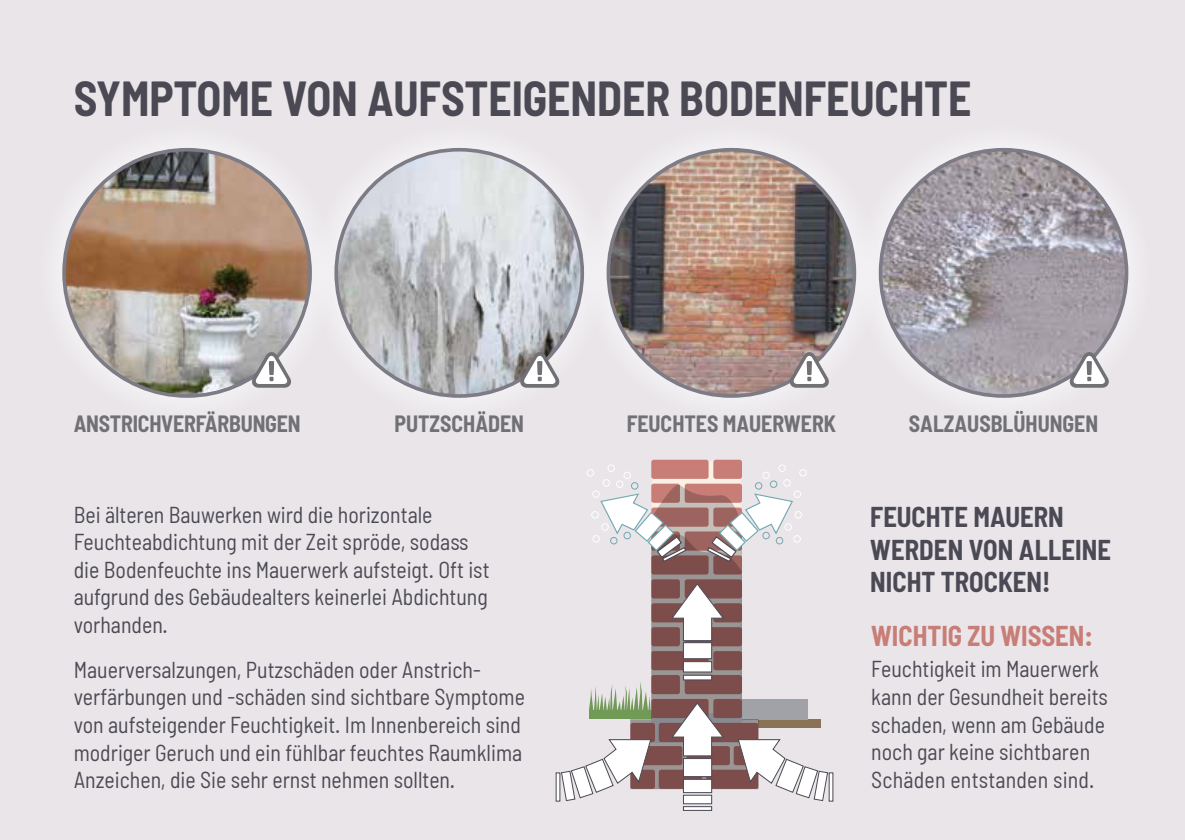
<style>
.page{position:relative;width:1185px;height:840px;background:#fff}
.page>*{position:absolute;margin:0;border:0;box-sizing:border-box;transform-origin:0 0}
.t1{font:700 semi-condensed 48px "Barlow";color:#4b4a54;scale:.95 1}
.t2{font:700 semi-condensed 28px/32px "Barlow";color:#4b4a54;scale:.95 1}
.t3{font:700 semi-condensed 28px "Barlow";color:#c87e76;scale:.95 1}
.t4{font:semi-condensed 23px/27.6px "Barlow";color:#4b4a54;scale:.95 1}
.t5{font:700 semi-condensed 23px "Barlow";color:#717175;scale:.95 1}
</style>
<div class="page">
<div style="left:0;top:0;width:1185px;height:839px;background:#e9e5e9"></div>
<svg style="left:311px;top:125px;width:296px;height:295px"></svg>
<img style="left:336px;top:150px;width:246px;height:246px;border-radius:123px">
<svg style="left:520px;top:352px;width:40px;height:35px"></svg>
<svg style="left:39px;top:125px;width:296px;height:295px"></svg>
<img style="left:64px;top:150px;width:246px;height:246px;border-radius:123px">
<svg style="left:252px;top:352px;width:39px;height:35px"></svg>
<svg style="left:856px;top:125px;width:295px;height:295px"></svg>
<img style="left:880px;top:150px;width:246px;height:246px;border-radius:123px">
<svg style="left:1069px;top:352px;width:40px;height:35px"></svg>
<svg style="left:583px;top:125px;width:296px;height:295px"></svg>
<img style="left:608px;top:150px;width:246px;height:246px;border-radius:123px">
<svg style="left:789px;top:352px;width:40px;height:35px"></svg>
<div style="left:651px;top:459px;width:58px;height:19px;background:#c87e76;border-radius:2px"></div>
<div style="left:713px;top:459px;width:29px;height:19px;background:#c87e76;border-radius:2px"></div>
<div style="left:683px;top:794px;width:29px;height:9px;background:#fff"></div>
<svg style="left:683px;top:806px;width:29px;height:4px"></svg>
<div style="left:762px;top:471px;width:8px;height:8px;border:1px solid #fff;border-radius:50%"></div>
<div style="left:778px;top:464px;width:8px;height:7px;border:1px solid #fff;border-radius:50%"></div>
<div style="left:799px;top:469px;width:8px;height:7px;border:1px solid #fff;border-radius:50%"></div>
<div style="left:623px;top:471px;width:8px;height:8px;border:1px solid #fff;border-radius:50%"></div>
<div style="left:607px;top:464px;width:8px;height:7px;border:1px solid #fff;border-radius:50%"></div>
<div style="left:587px;top:469px;width:7px;height:7px;border:1px solid #fff;border-radius:50%"></div>
<svg style="left:556px;top:772px;width:4px;height:29px"></svg>
<svg style="left:829px;top:772px;width:4px;height:29px"></svg>
<svg style="left:560px;top:479px;width:269px;height:322px"></svg>
<h1 class="t1" style="left:74px;top:69px;width:947px">SYMPTOME VON AUFSTEIGENDER BODENFEUCHTE</h1>
<p class="t5" style="left:74px;top:409px;width:240px">ANSTRICHVERFÄRBUNGEN</p>
<p class="t5" style="left:394px;top:409px;width:138px">PUTZSCHÄDEN</p>
<p class="t5" style="left:627px;top:409px;width:222px">FEUCHTES MAUERWERK</p>
<p class="t5" style="left:909px;top:409px;width:201px">SALZAUSBLÜHUNGEN</p>
<p class="t4" style="left:74px;top:499px;width:439px">Bei älteren Bauwerken wird die horizontale Feuchteabdichtung mit der Zeit spröde, sodass die Bodenfeuchte ins Mauerwerk aufsteigt. Oft ist aufgrund des Gebäudealters keinerlei Abdichtung vorhanden.</p>
<p class="t4" style="left:74px;top:654px;width:477px">Mauerversalzungen, Putzschäden oder Anstrich&shy;verfärbungen und -schäden sind sichtbare Symptome von aufsteigender Feuchtigkeit. Im Innenbereich sind modriger Geruch und ein fühlbar feuchtes Raumklima Anzeichen, die Sie sehr ernst nehmen sollten.</p>
<p class="t2" style="left:870px;top:500px;width:255px">FEUCHTE MAUERN<br>WERDEN VON ALLEINE<br>NICHT TROCKEN!</p>
<p class="t3" style="left:871px;top:618px;width:235px">WICHTIG ZU WISSEN:</p>
<p class="t4" style="left:871px;top:654px;width:251px">Feuchtigkeit im Mauerwerk kann der Gesundheit bereits schaden, wenn am Gebäude noch gar keine sichtbaren<br>Schäden entstanden sind.</p>
</div>
